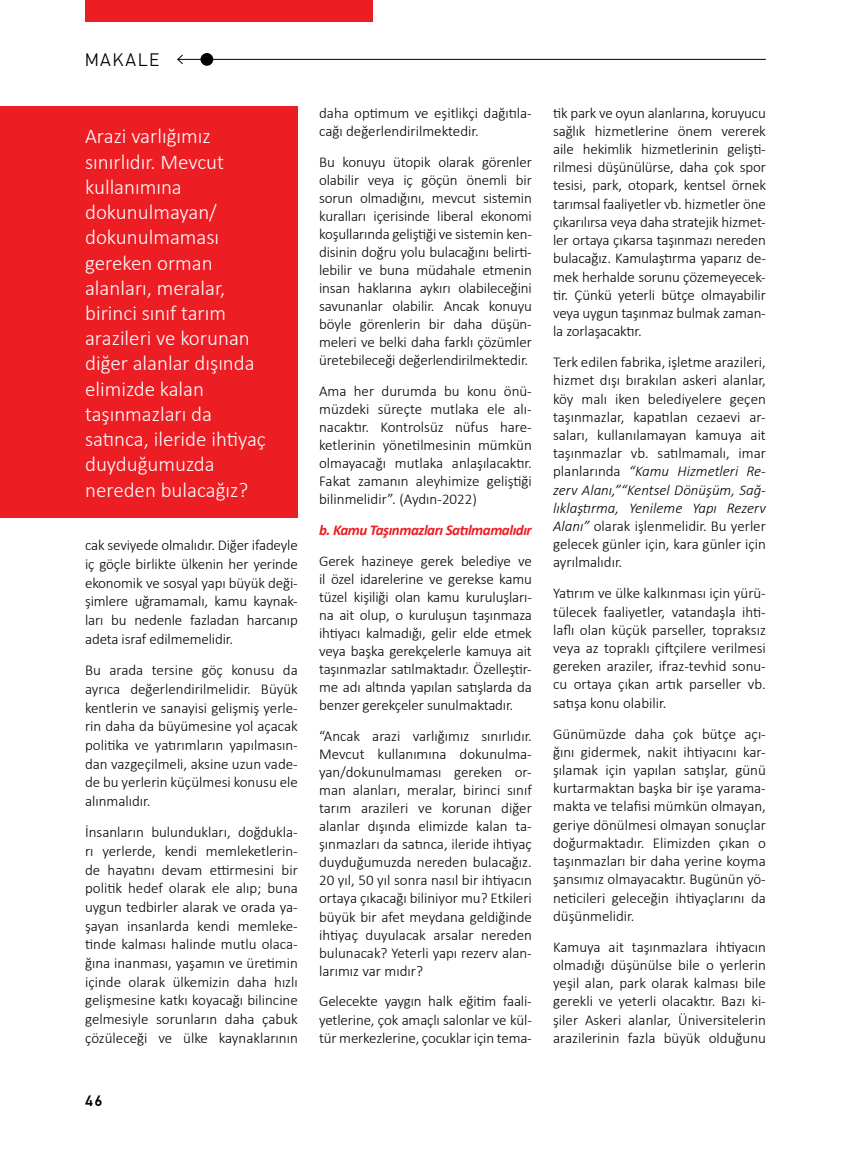
<style>
.page{position:relative;width:851px;height:1149px;background:#fff}
.page>*{position:absolute;margin:0;border:0;box-sizing:border-box;transform-origin:0 0}
.t1{font:300 21px/25.2px "Calibri";color:#fff}
.t2{font:300 18px "PF Din Text Pro";letter-spacing:.1em;color:#000}
.t3{font:300 15px/18.1px "Calibri";color:#000;text-align:justify}
.t4{font:italic 700 15px "Calibri";letter-spacing:-.03em;color:#ed1d24}
.t5{font:500 15px "PF Din Text Pro";color:#000}
.s1{font-style:italic}
</style>
<div class="page">
<div style="left:85px;top:0;width:288px;height:21px;background:#ed1d24"></div>
<div style="left:200px;top:53px;width:13px;height:13px;background:#000;border-radius:50%"></div>
<hr style="left:178px;top:59px;width:587px;height:1px;background:#000">
<svg style="left:177px;top:54px;width:6px;height:10px"></svg>
<div style="left:0;top:106px;width:298px;height:411px;background:#ed1d24"></div>
<p class="t2" style="left:85px;top:50px;width:76px">MAKALE</p>
<p class="t1" style="left:85px;top:124px;width:182px">Arazi varlığımız sınırlıdır. Mevcut kullanımına dokunulmayan/ dokunulmaması gereken orman alanları, meralar, birinci sınıf tarım arazileri ve korunan diğer alanlar dışında elimizde kalan taşınmazları da satınca, ileride ihtiyaç duyduğumuzda nereden bulacağız?</p>
<p class="t3" style="left:85px;top:535px;width:214px;line-height:18.6px">cak seviyede olmalıdır. Diğer ifadeyle iç göçle birlikte ülkenin her yerinde ekonomik ve sosyal yapı büyük deği&shy;şimlere uğramamalı, kamu kaynak&shy;ları bu nedenle fazladan harcanıp adeta israf edilmemelidir.</p>
<p class="t3" style="left:85px;top:660px;width:214px;line-height:18.6px">Bu arada tersine göç konusu da ayrıca değerlendirilmelidir. Büyük kentlerin ve sanayisi gelişmiş yerle&shy;rin daha da büyümesine yol açacak politika ve yatırımların yapılmasın&shy;dan vazgeçilmeli, aksine uzun vade&shy;de bu yerlerin küçülmesi konusu ele alınmalıdır.</p>
<p class="t3" style="left:85px;top:822px;width:214px;line-height:18.6px">İnsanların bulundukları, doğdukla&shy;rı yerlerde, kendi memleketlerin&shy;de hayatını devam ettirmesini bir politik hedef olarak ele alıp; buna uygun tedbirler alarak ve orada ya&shy;şayan insanlarda kendi memleke&shy;tinde kalması halinde mutlu olaca&shy;ğına inanması, yaşamın ve üretimin içinde olarak ülkemizin daha hızlı gelişmesine katkı koyacağı bilincine gelmesiyle sorunların daha çabuk çözüleceği ve ülke kaynaklarının</p>
<p class="t5" style="left:85px;top:1091px;width:19px">46</p>
<p class="t3" style="left:319px;top:104px;width:214px">daha optimum ve eşitlikçi dağıtıla&shy;cağı değerlendirilmektedir.</p>
<p class="t3" style="left:319px;top:152px;width:214px">Bu konuyu ütopik olarak görenler olabilir veya iç göçün önemli bir sorun olmadığını, mevcut sistemin kuralları içerisinde liberal ekonomi koşullarında geliştiği ve sistemin ken&shy;disinin doğru yolu bulacağını belirti&shy;lebilir ve buna müdahale etmenin insan haklarına aykırı olabileceğini savunanlar olabilir. Ancak konuyu böyle görenlerin bir daha düşün&shy;meleri ve belki daha farklı çözümler üretebileceği değerlendirilmektedir.</p>
<p class="t3" style="left:319px;top:382px;width:214px">Ama her durumda bu konu önü&shy;müzdeki süreçte mutlaka ele alı&shy;nacaktır. Kontrolsüz nüfus hare&shy;ketlerinin yönetilmesinin mümkün olmayacağı mutlaka anlaşılacaktır.<br>Fakat zamanın aleyhimize geliştiği bilinmelidir”. (Aydın-2022)</p>
<p class="t4" style="left:319px;top:519px;width:214px">b. Kamu Taşınmazları Satılmamalıdır</p>
<p class="t3" style="left:319px;top:551px;width:214px">Gerek hazineye gerek belediye ve il özel idarelerine ve gerekse kamu tüzel kişiliği olan kamu kuruluşları&shy;na ait olup, o kuruluşun taşınmaza ihtiyacı kalmadığı, gelir elde etmek veya başka gerekçelerle kamuya ait taşınmazlar satılmaktadır. Özelleştir&shy;me adı altında yapılan satışlarda da benzer gerekçeler sunulmaktadır.</p>
<p class="t3" style="left:319px;top:726px;width:214px">“Ancak arazi varlığımız sınırlıdır.<br>Mevcut kullanımına dokunulma&shy;yan/dokunulmaması gereken or&shy;man alanları, meralar, birinci sınıf tarım arazileri ve korunan diğer alanlar dışında elimizde kalan ta&shy;şınmazları da satınca, ileride ihtiyaç duyduğumuzda nereden bulacağız.<br>20 yıl, 50 yıl sonra nasıl bir ihtiyacın ortaya çıkacağı biliniyor mu? Etkileri büyük bir afet meydana geldiğinde ihtiyaç duyulacak arsalar nereden bulunacak? Yeterli yapı rezerv alan&shy;larımız var mıdır?</p>
<p class="t3" style="left:319px;top:992px;width:214px">Gelecekte yaygın halk eğitim faali&shy;yetlerine, çok amaçlı salonlar ve kül&shy;tür merkezlerine, çocuklar için tema-</p>
<p class="t3" style="left:553px;top:103px;width:214px">tik park ve oyun alanlarına, koruyucu sağlık hizmetlerine önem vererek aile hekimlik hizmetlerinin gelişti&shy;rilmesi düşünülürse, daha çok spor tesisi, park, otopark, kentsel örnek tarımsal faaliyetler vb. hizmetler öne çıkarılırsa veya daha stratejik hizmet&shy;ler ortaya çıkarsa taşınmazı nereden bulacağız. Kamulaştırma yaparız de&shy;mek herhalde sorunu çözemeyecek&shy;tir. Çünkü yeterli bütçe olmayabilir veya uygun taşınmaz bulmak zaman&shy;la zorlaşacaktır.</p>
<p class="t3" style="left:553px;top:353px;width:214px">Terk edilen fabrika, işletme arazileri, hizmet dışı bırakılan askeri alanlar, köy malı iken belediyelere geçen taşınmazlar, kapatılan cezaevi ar&shy;saları, kullanılamayan kamuya ait taşınmazlar vb. satılmamalı, imar planlarında <span class="s1">“Kamu Hizmetleri Re&shy;zerv Alanı,”“Kentsel Dönüşüm, Sağ&shy;lıklaştırma, Yenileme Yapı Rezerv Alanı”</span> olarak işlenmelidir. Bu yerler gelecek günler için, kara günler için ayrılmalıdır.</p>
<p class="t3" style="left:553px;top:584px;width:214px">Yatırım ve ülke kalkınması için yürü&shy;tülecek faaliyetler, vatandaşla ihti&shy;laflı olan küçük parseller, topraksız veya az topraklı çiftçilere verilmesi gereken araziler, ifraz-tevhid sonu&shy;cu ortaya çıkan artık parseller vb. satışa konu olabilir.</p>
<p class="t3" style="left:553px;top:724px;width:214px">Günümüzde daha çok bütçe açı&shy;ğını gidermek, nakit ihtiyacını kar&shy;şılamak için yapılan satışlar, günü kurtarmaktan başka bir işe yarama&shy;makta ve telafisi mümkün olmayan, geriye dönülmesi olmayan sonuçlar doğurmaktadır. Elimizden çıkan o taşınmazları bir daha yerine koyma şansımız olmayacaktır. Bugünün yö&shy;neticileri geleceğin ihtiyaçlarını da düşünmelidir.</p>
<p class="t3" style="left:553px;top:937px;width:214px">Kamuya ait taşınmazlara ihtiyacın olmadığı düşünülse bile o yerlerin yeşil alan, park olarak kalması bile gerekli ve yeterli olacaktır. Bazı ki&shy;şiler Askeri alanlar, Üniversitelerin arazilerinin fazla büyük olduğunu</p>
</div>
